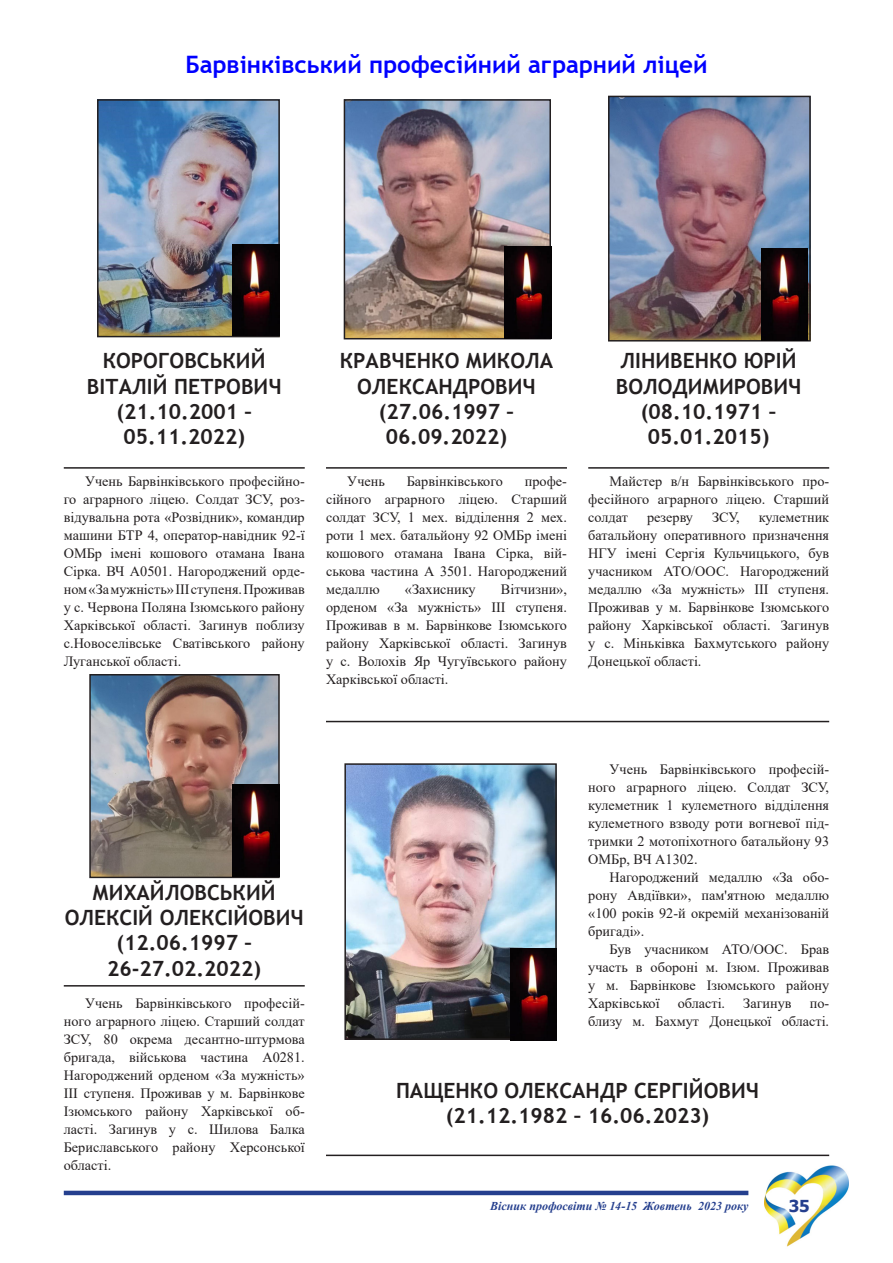
<style>
.page{position:relative;width:893px;height:1263px;background:#fff}
.page>*{position:absolute;margin:0;border:0;box-sizing:border-box;transform-origin:0 0}
.Заголовок_3{font:700 24px "Trebuchet MS";color:#00f}
.Заголовок_3-2{font:700 21px/25.2px "Trebuchet MS";color:#231f20;text-align:center}
.t1{font:700 16.5px "Tahoma";color:#253f8e}
.Основной_текст{font:14.25px/18px "Times New Roman";color:#231f20;text-align:justify}
.t2{font:italic 700 12px "Times New Roman";color:#253f8e}
</style>
<div class="page">
<img style="left:764px;top:1165px;width:85px;height:82px">
<hr style="left:64px;top:1191px;width:684px;height:4px;background:#253f8e">
<img style="left:100px;top:102px;width:177px;height:232px">
<div style="left:97px;top:99px;width:183px;height:238px;border:2px solid #231f20"></div>
<img style="left:232px;top:244px;width:47px;height:92px">
<hr style="left:64px;top:467px;width:241px;height:2px;background:#231f20">
<img style="left:347px;top:102px;width:201px;height:234px">
<div style="left:344px;top:99px;width:207px;height:240px;border:2px solid #231f20"></div>
<img style="left:505px;top:246px;width:46px;height:92px">
<hr style="left:326px;top:467px;width:241px;height:2px;background:#231f20">
<img style="left:611px;top:99px;width:197px;height:239px">
<div style="left:608px;top:96px;width:203px;height:245px;border:2px solid #231f20"></div>
<img style="left:761px;top:249px;width:47px;height:91px">
<hr style="left:588px;top:467px;width:241px;height:2px;background:#231f20">
<img style="left:92px;top:677px;width:185px;height:198px">
<div style="left:89px;top:674px;width:191px;height:204px;border:2px solid #231f20"></div>
<img style="left:232px;top:784px;width:47px;height:92px">
<hr style="left:64px;top:985px;width:241px;height:1px;background:#231f20">
<img style="left:347px;top:766px;width:207px;height:271px">
<div style="left:344px;top:763px;width:213px;height:277px;border:2px solid #231f20"></div>
<img style="left:510px;top:948px;width:47px;height:92px">
<hr style="left:326px;top:1154px;width:503px;height:2px;background:#231f20">
<hr style="left:326px;top:721px;width:503px;height:1px;background:#231f20">
<p class="Заголовок_3" style="left:185px;top:49px;width:524px">Барвінківський професійний аграрний ліцей</p>
<p class="Заголовок_3-2" style="left:87px;top:348px;width:196px">КОРОГОВСЬКИЙ<br>ВІТАЛІЙ ПЕТРОВИЧ (21.10.2001 –<br>05.11.2022)</p>
<p class="Основной_текст" style="left:64px;top:472px;width:242px;text-indent:21px">Учень Барвінківського професійно&shy;го аграрного ліцею. Солдат ЗСУ, роз&shy;відувальна рота «Розвідник», командир машини БТР 4, оператор-навідник 92-ї ОМБр імені кошового отамана Івана Сірка. ВЧ А0501. Нагороджений орде&shy;ном «За мужність» ІІІ ступеня. Проживав у с. Червона Поляна Ізюмського району Харківської області. Загинув поблизу с.Новоселівське Сватівського району Луганської області.</p>
<p class="Заголовок_3-2" style="left:340px;top:348px;width:215px">КРАВЧЕНКО МИКОЛА<br>ОЛЕКСАНДРОВИЧ (27.06.1997 –<br>06.09.2022)</p>
<p class="Основной_текст" style="left:347px;top:472px;width:39px">Учень</p>
<p class="Основной_текст" style="left:407px;top:472px;width:98px">Барвінківського</p>
<p class="Основной_текст" style="left:326px;top:472px;width:242px;text-indent:199px">профе&shy;сійного аграрного ліцею. Старший солдат ЗСУ, 1 мех. відділення 2 мех. роти 1 мех. батальйону 92 ОМБр імені кошового отамана Івана Сірка, вій&shy;ськова частина А 3501. Нагороджений медаллю</p>
<p class="Основной_текст" style="left:326px;top:580px;width:242px;text-indent:175px">Вітчизни», орденом «За мужність» ІІІ ступеня.<br>Проживав в м. Барвінкове Ізюмського району Харківської області. Загинув у с. Волохів Яр Чугуївського району Харківської області.</p>
<p class="Основной_текст" style="left:405px;top:580px;width:72px">«Захиснику</p>
<p class="Заголовок_3-2" style="left:616px;top:348px;width:187px">ЛІНИВЕНКО ЮРІЙ<br>ВОЛОДИМИРОВИЧ (08.10.1971 –<br>05.01.2015)</p>
<p class="Основной_текст" style="left:588px;top:472px;width:242px;text-indent:21px">Майстер в/н Барвінківського про&shy;фесійного аграрного ліцею. Старший солдат</p>
<p class="Основной_текст" style="left:647px;top:508px;width:48px">резерву</p>
<p class="Основной_текст" style="left:712px;top:508px;width:29px">ЗСУ,</p>
<p class="Основной_текст" style="left:588px;top:508px;width:242px;text-indent:171px">кулеметник батальйону оперативного призначення НГУ імені Сергія Кульчицького, був учасником АТО/ООС. Нагороджений медаллю «За мужність» ІІІ ступеня.<br>Проживав у м. Барвінкове Ізюмського району Харківської області. Загинув у с. Міньківка Бахмутського району Донецької області.</p>
<p class="Заголовок_3-2" style="left:65px;top:880px;width:241px">МИХАЙЛОВСЬКИЙ<br>ОЛЕКСІЙ ОЛЕКСІЙОВИЧ (12.06.1997 –</p>
<p class="Заголовок_3-2" style="left:107px;top:955px;width:155px">26-27.02.2022)</p>
<p class="Основной_текст" style="left:64px;top:994px;width:242px;text-indent:21px">Учень Барвінківського професій&shy;ного аграрного ліцею. Старший солдат ЗСУ, 80 окрема десантно-штурмова бригада, військова частина А0281.<br>Нагороджений орденом «За мужність» ІІІ ступеня. Проживав у м. Барвінкове Ізюмського району Харківської об&shy;ласті. Загинув у с. Шилова Балка Бериславського району Херсонської області.</p>
<p class="Основной_текст" style="left:588px;top:760px;width:242px;text-indent:21px">Учень Барвінківського професій&shy;ного аграрного ліцею. Солдат ЗСУ, кулеметник 1 кулеметного відділення кулеметного взводу роти вогневої під&shy;тримки 2 мотопіхотного батальйону 93<br>ОМБр, ВЧ А1302.</p>
<p class="Основной_текст" style="left:588px;top:868px;width:242px;text-indent:21px">Нагороджений медаллю «За обо&shy;рону Авдіївки», пам'ятною медаллю «100 років 92-й окремій механізованій бригаді».</p>
<p class="Основной_текст" style="left:588px;top:940px;width:242px;text-indent:21px">Був учасником АТО/ООС. Брав участь в обороні м. Ізюм. Проживав у м. Барвінкове Ізюмського району Харківської</p>
<p class="Основной_текст" style="left:678px;top:994px;width:49px">області.</p>
<p class="Основной_текст" style="left:743px;top:994px;width:50px">Загинув</p>
<p class="Основной_текст" style="left:588px;top:994px;width:242px;text-align:right">по-<br>близу м. Бахмут Донецької області.</p>
<p class="Заголовок_3-2" style="left:396px;top:1078px;width:365px">ПАЩЕНКО ОЛЕКСАНДР СЕРГІЙОВИЧ</p>
<p class="Заголовок_3-2" style="left:446px;top:1103px;width:265px">(21.12.1982 – 16.06.2023)</p>
<p class="t2" style="left:490px;top:1198px;width:260px">Вісник профосвіти № 14-15 Жовтень 2023 року</p>
<p class="t1" style="left:789px;top:1195px;width:23px">35</p>
</div>
